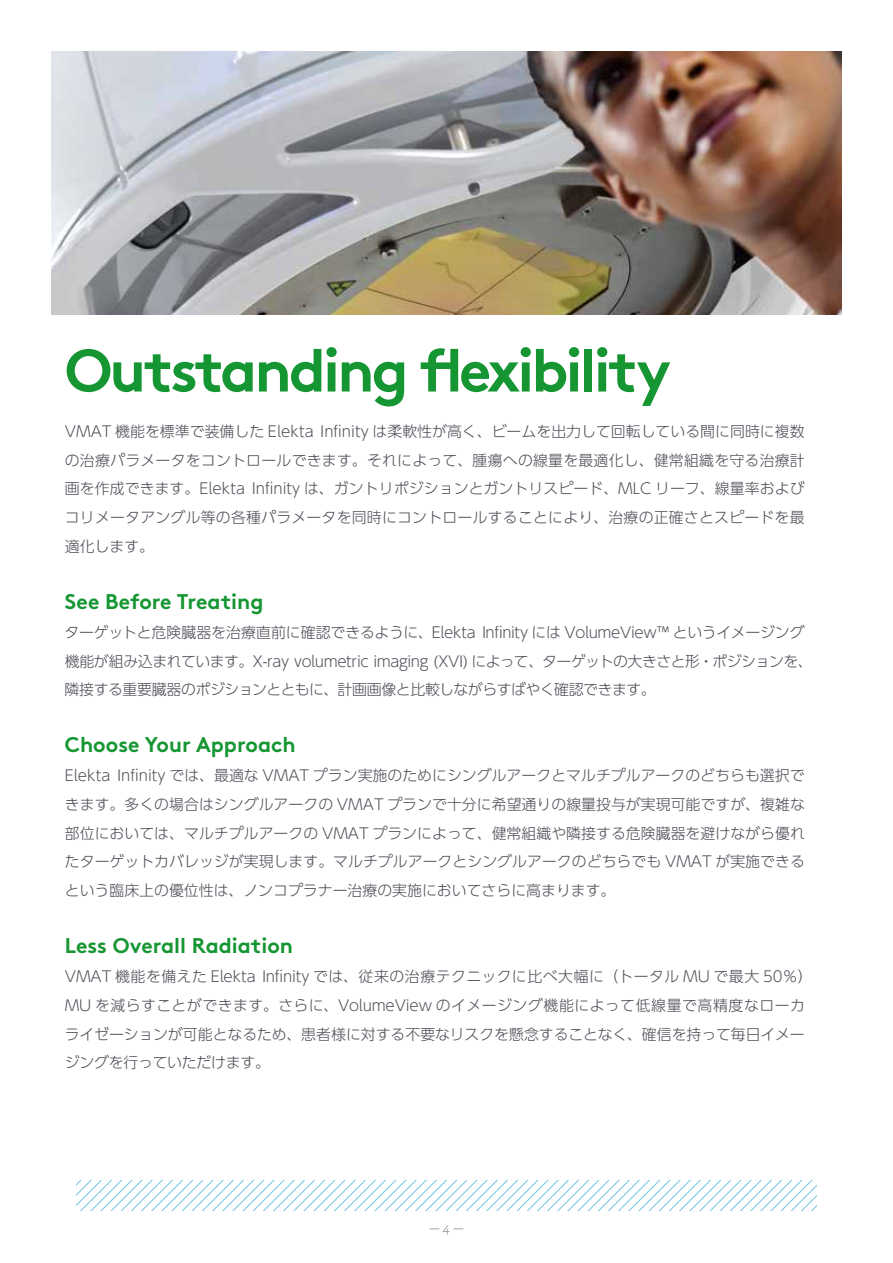
<style>
.page{position:relative;width:893px;height:1263px;background:#fff}
.page>*{position:absolute;margin:0;border:0;box-sizing:border-box;transform-origin:0 0}
.t1{font:700 60px "Brown Pro";letter-spacing:-.045em;color:#159632}
.t2{font:700 21.3px "Brown Pro";color:#159632}
.t3{font:300 15px "Archer";color:#6a6d6e}
.t4{font:300 14.85px/28.7px "UD Shin Go Pro";letter-spacing:-.005em;color:#4e5059;text-align:justify}
.t5{font:300 14.85px/28.7px "UD Shin Go Pro";letter-spacing:-.025em;color:#4e5059}
</style>
<div class="page">
<img style="left:51px;top:51px;width:791px;height:264px">
<svg style="left:77px;top:1181px;width:739px;height:30px"></svg>
<h1 class="t1" style="left:65px;top:322px;width:607px">Outstanding flexibility</h1>
<p class="t4" style="left:65px;top:416px;width:741px">VMAT 機能を標準で装備した Elekta Infinity は柔軟性が高く、ビームを出力して回転している間に同時に複数の治療パラメータをコントロールできます。それによって、腫瘍への線量を最適化し、健常組織を守る治療計画を作成できます。Elekta Infinity は、ガントリポジションとガントリスピード、MLC リーフ、線量率およびコリメータアングル等の各種パラメータを同時にコントロールすることにより、治療の正確さとスピードを最適化します。</p>
<h2 class="t2" style="left:65px;top:584px;width:200px">See Before Treating</h2>
<p class="t5" style="left:65px;top:617px;width:750px">ターゲットと危険臓器を治療直前に確認できるように、Elekta Infinity には VolumeView™ というイメージング機能が組み込まれています。X-ray volumetric imaging (XVI) によって、ターゲットの大きさと形・ポジションを、隣接する重要臓器のポジションとともに、計画画像と比較しながらすばやく確認できます。</p>
<h2 class="t2" style="left:65px;top:727px;width:232px">Choose Your Approach</h2>
<p class="t4" style="left:65px;top:761px;width:742px">Elekta Infinity では、最適な VMAT プラン実施のためにシングルアークとマルチプルアークのどちらも選択できます。多くの場合はシングルアークの VMAT プランで十分に希望通りの線量投与が実現可能ですが、複雑な部位においては、マルチプルアークの VMAT プランによって、健常組織や隣接する危険臓器を避けながら優れたターゲットカバレッジが実現します。マルチプルアークとシングルアークのどちらでも VMAT が実施できるという臨床上の優位性は、ノンコプラナー治療の実施においてさらに高まります。</p>
<h2 class="t2" style="left:65px;top:928px;width:230px">Less Overall Radiation</h2>
<p class="t4" style="left:65px;top:962px;width:749px;text-align:left">VMAT 機能を備えた Elekta Infinity では、従来の治療テクニックに比べ大幅に（トータル MU で最大 50％）MU を減らすことができます。さらに、VolumeView のイメージング機能によって低線量で高精度なローカライゼーションが可能となるため、患者様に対する不要なリスクを懸念することなく、確信を持って毎日イメージングを行っていただけます。</p>
<p class="t3" style="left:429px;top:1218px;width:36px">— 4 —</p>
</div>
